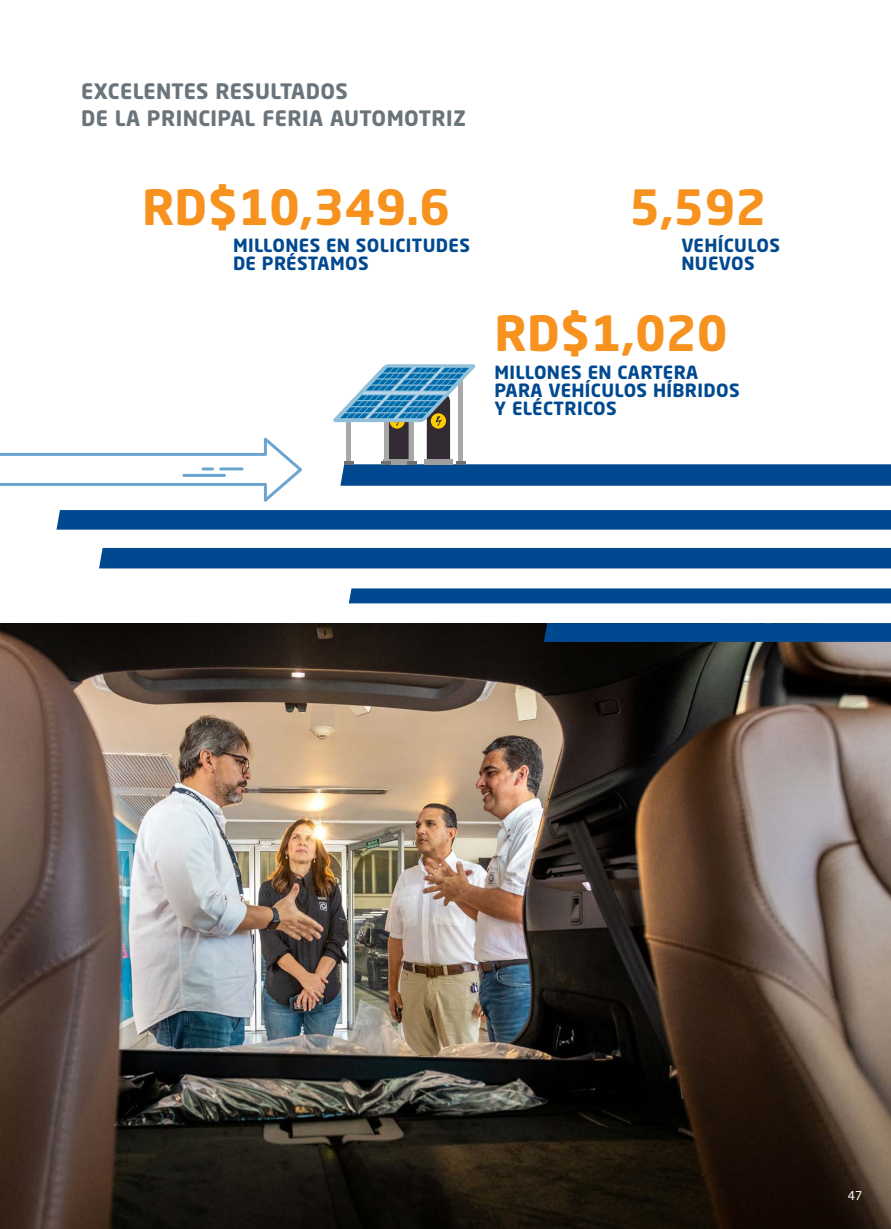
<style>
.page{position:relative;width:891px;height:1229px;background:#fff}
.page>*{position:absolute;margin:0;border:0;box-sizing:border-box;transform-origin:0 0}
.t1{font:700 48px "Neo Sans Std";color:#f7921e}
.t2{font:700 21px/27px "Neo Sans Std";letter-spacing:.02em;color:#6a747b}
.t3{font:700 18px/18px "Neo Sans Std";letter-spacing:.02em;color:#004990}
.t4{font:12px "Neo Sans Std";color:#fff}
</style>
<div class="page">
<img style="left:0;top:623px;width:891px;height:605px">
<svg style="left:349px;top:588px;width:542px;height:15px;background:#084f93"></svg>
<svg style="left:544px;top:623px;width:347px;height:19px;background:#00488e"></svg>
<div style="left:99px;top:548px;width:792px;height:20px;background:#004990"></div>
<div style="left:56px;top:510px;width:835px;height:19px;background:#004990"></div>
<svg style="left:333px;top:364px;width:558px;height:122px"></svg>
<svg style="left:0;top:437px;width:302px;height:65px"></svg>
<hr style="left:182px;top:474px;width:44px;height:3px;background:#6da5d1;border-radius:2px">
<p class="t2" style="left:81px;top:78px;width:387px">EXCELENTES RESULTADOS<br>DE LA PRINCIPAL FERIA AUTOMOTRIZ</p>
<h1 class="t1" style="left:142px;top:176px;width:310px">RD$10,349.6</h1>
<p class="t3" style="left:233px;top:236px;width:238px">MILLONES EN SOLICITUDES<br>DE PRÉSTAMOS</p>
<h1 class="t1" style="left:630px;top:176px;width:138px">5,592</h1>
<p class="t3" style="left:681px;top:236px;width:100px">VEHÍCULOS<br>NUEVOS</p>
<h1 class="t1" style="left:495px;top:303px;width:235px">RD$1,020</h1>
<p class="t3" style="left:495px;top:362px;width:247px">MILLONES EN CARTERA<br>PARA VEHÍCULOS HÍBRIDOS<br>Y ELÉCTRICOS</p>
<p class="t4" style="left:848px;top:1188px;width:16px">47</p>
</div>
